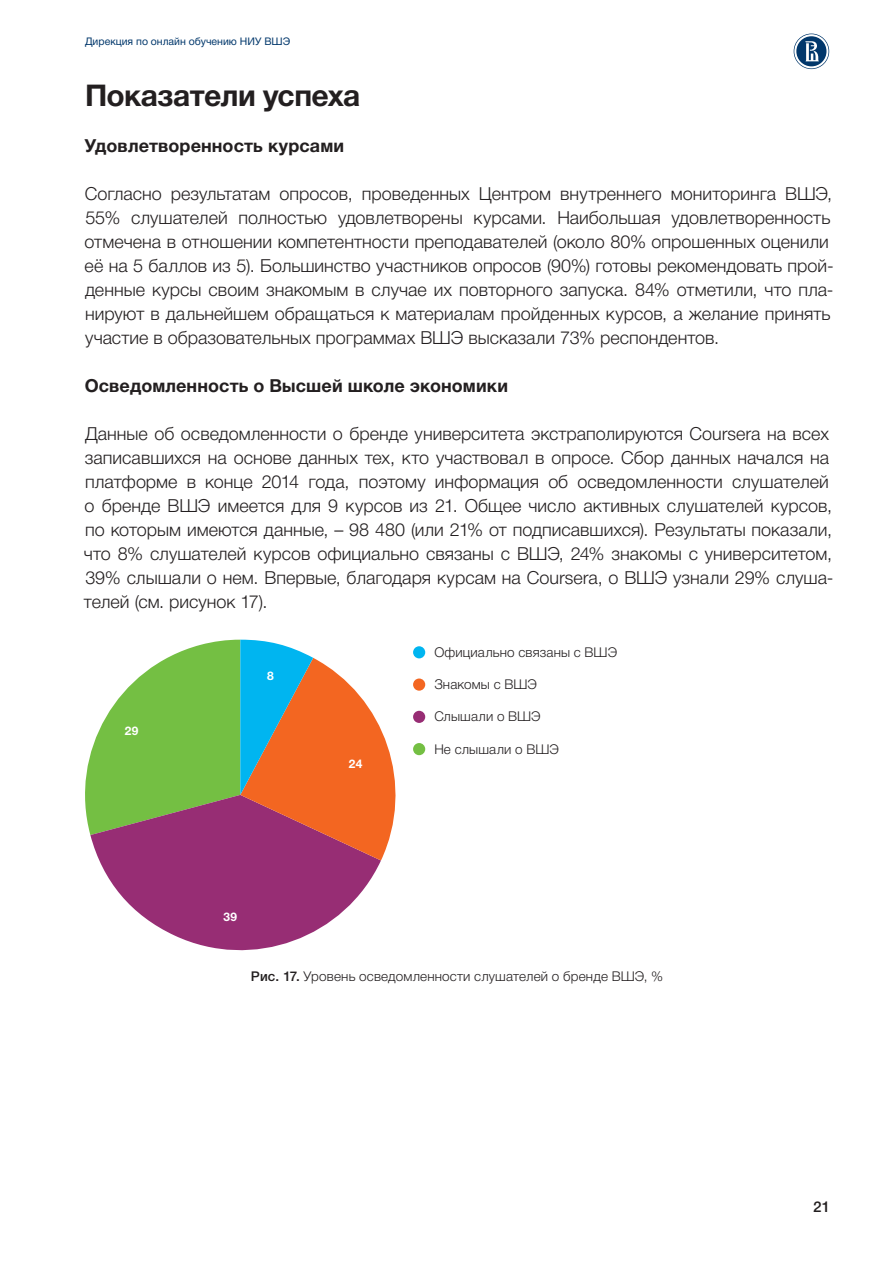
<style>
.page{position:relative;width:893px;height:1263px;background:#fff}
.page>*{position:absolute;margin:0;border:0;box-sizing:border-box;transform-origin:0 0}
.t1{font:700 30px "Helvetica Neue Cyr";letter-spacing:-.02em;color:#231f20}
.t2{font:300 18px/24px "Helvetica Neue Cyr";color:#231f20}
.t3{font:700 18px "Helvetica Neue Cyr";letter-spacing:.005em;color:#231f20}
.t4{font:500 15px "Helvetica Neue Cyr";color:#231f20}
.t5{font:300 13.5px "Helvetica Neue Cyr";letter-spacing:.01em;color:#231f20}
.t6{font:700 12px "Helvetica Neue Cyr";color:#fff}
.t7{font:10.5px "Helvetica Neue Cyr";color:#01376b}
.s1{font-weight:500}
</style>
<div class="page">
<svg style="left:794px;top:34px;width:35px;height:35px"></svg>
<svg style="left:794px;top:34px;width:34px;height:34px"></svg>
<svg style="left:796px;top:36px;width:30px;height:30px"></svg>
<div style="left:413px;top:646px;width:12px;height:12px;background:#00b5f0;border-radius:50%"></div>
<div style="left:413px;top:678px;width:12px;height:13px;background:#f36621;border-radius:50%"></div>
<div style="left:413px;top:711px;width:12px;height:12px;background:#972d74;border-radius:50%"></div>
<div style="left:413px;top:743px;width:12px;height:12px;background:#74bf43;border-radius:50%"></div>
<svg style="left:99px;top:860px;width:282px;height:91px;fill:#972d74"></svg>
<svg style="left:85px;top:640px;width:331px;height:220px"></svg>
<p class="t7" style="left:85px;top:37px;width:207px">Дирекция по онлайн обучению НИУ ВШЭ</p>
<h1 class="t1" style="left:85px;top:85px;width:277px">Показатели успеха</h1>
<p class="t3" style="left:85px;top:139px;width:261px">Удовлетворенность курсами</p>
<p class="t2" style="left:85px;top:184px;width:751px">Согласно результатам опросов, проведенных Центром внутреннего мониторинга ВШЭ, 55% слушателей полностью удовлетворены курсами. Наибольшая удовлетворенность отмечена в отношении компетентности преподавателей (около 80% опрошенных оценили её на 5 баллов из 5). Большинство участников опросов (90%) готовы рекомендовать прой&shy;денные курсы своим знакомым в случае их повторного запуска. 84% отметили, что пла&shy;нируют в дальнейшем обращаться к материалам пройденных курсов, а желание принять участие в образовательных программах ВШЭ высказали 73% респондентов.</p>
<p class="t3" style="left:85px;top:379px;width:425px">Осведомленность о Высшей школе экономики</p>
<p class="t2" style="left:84px;top:424px;width:751px">Данные об осведомленности о бренде университета экстраполируются Coursera на всех записавшихся на основе данных тех, кто участвовал в опросе. Сбор данных начался на платформе в конце 2014 года, поэтому информация об осведомленности слушателей о бренде ВШЭ имеется для 9 курсов из 21. Общее число активных слушателей курсов, по которым имеются данные, – 98 480 (или 21% от подписавшихся). Результаты показали, что 8% слушателей курсов официально связаны с ВШЭ, 24% знакомы с университетом, 39% слышали о нем. Впервые, благодаря курсам на Coursera, о ВШЭ узнали 29% слуша&shy;телей (см. рисунок 17).</p>
<p class="t6" style="left:125px;top:727px;width:15px">29</p>
<p class="t6" style="left:267px;top:671px;width:8px">8</p>
<p class="t6" style="left:349px;top:760px;width:15px">24</p>
<p class="t5" style="left:434px;top:647px;width:184px">Официально связаны с ВШЭ</p>
<p class="t5" style="left:434px;top:679px;width:104px">Знакомы с ВШЭ</p>
<p class="t5" style="left:434px;top:712px;width:108px">Слышали о ВШЭ</p>
<p class="t5" style="left:434px;top:744px;width:126px">Не слышали о ВШЭ</p>
<p class="t6" style="left:223px;top:913px;width:15px">39</p>
<p class="t5" style="left:251px;top:971px;width:414px"><span class="s1">Риc. 17.</span> Уровень осведомленности слушателей о бренде ВШЭ, %</p>
<p class="t4" style="left:813px;top:1201px;width:18px">21</p>
</div>
